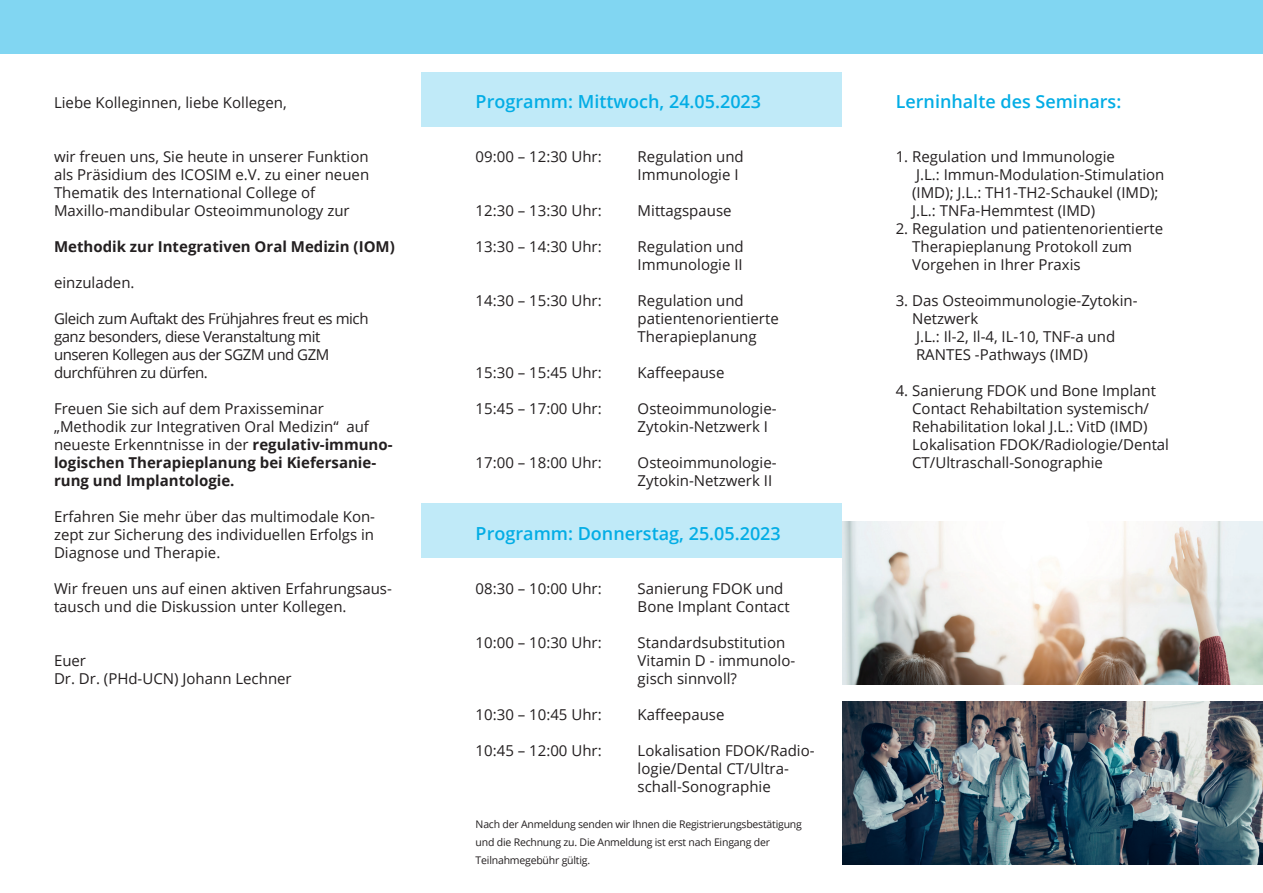
<style>
.page{position:relative;width:1263px;height:893px;background:#fff}
.page>*{position:absolute;margin:0;border:0;box-sizing:border-box;transform-origin:0 0}
.t1{font:600 18px "Open Sans";color:#03ade5}
.t2{font:15px/18px "Open Sans";color:#231f20}
.t3{font:15px/18px "Open Sans";letter-spacing:-.03em;color:#231f20}
.t4{font:700 15px "Open Sans";color:#231f20}
.t5{font:10.5px/18px "Open Sans";letter-spacing:-.02em;color:#231f20}
.s1{font-weight:700}
</style>
<div class="page">
<div style="left:421px;top:72px;width:421px;height:54px;background:#c0eaf8"></div>
<div style="left:421px;top:504px;width:421px;height:54px;background:#c0eaf8"></div>
<div style="left:0;top:0;width:1263px;height:54px;background:#81d6f2"></div>
<img style="left:842px;top:521px;width:421px;height:163px">
<img style="left:843px;top:702px;width:420px;height:162px">
<p class="t2" style="left:54px;top:93px;width:234px">Liebe Kolleginnen, liebe Kollegen,</p>
<p class="t2" style="left:54px;top:147px;width:317px">wir freuen uns, Sie heute in unserer Funktion als Präsidium des ICOSIM e.V. zu einer neuen Thematik des International College of Maxillo-mandibular Osteoimmunology zur</p>
<p class="t4" style="left:54px;top:236px;width:342px">Methodik zur Integrativen Oral Medizin (IOM)</p>
<p class="t2" style="left:54px;top:273px;width:82px">einzuladen.</p>
<p class="t3" style="left:54px;top:309px;width:316px">Gleich zum Auftakt des Frühjahres freut es mich ganz besonders, diese Veranstaltung mit unseren Kollegen aus der SGZM und GZM durchführen zu dürfen.</p>
<p class="t2" style="left:54px;top:399px;width:340px">Freuen Sie sich auf dem Praxisseminar „Methodik zur Integrativen Oral Medizin“ auf neueste Erkenntnisse in der <span class="s1">regulativ-immuno&shy;logischen Therapieplanung bei Kiefersanie&shy;rung und Implantologie.</span></p>
<p class="t2" style="left:54px;top:507px;width:323px;text-align:justify">Erfahren Sie mehr über das multimodale Kon&shy;zept zur Sicherung des individuellen Erfolgs in Diagnose und Therapie.</p>
<p class="t2" style="left:54px;top:579px;width:339px">Wir freuen uns auf einen aktiven Erfahrungsaus&shy;tausch und die Diskussion unter Kollegen.</p>
<p class="t2" style="left:54px;top:651px;width:239px">Euer<br>Dr. Dr. (PHd-UCN) Johann Lechner</p>
<p class="t1" style="left:476px;top:89px;width:287px">Programm: Mittwoch, 24.05.2023</p>
<p class="t2" style="left:476px;top:147px;width:128px">09:00 – 12:30 Uhr:</p>
<p class="t2" style="left:638px;top:147px;width:108px">Regulation und<br>Immunologie I</p>
<p class="t2" style="left:476px;top:201px;width:128px">12:30 – 13:30 Uhr:</p>
<p class="t2" style="left:638px;top:201px;width:95px">Mittagspause</p>
<p class="t2" style="left:476px;top:237px;width:128px">13:30 – 14:30 Uhr:</p>
<p class="t2" style="left:638px;top:237px;width:108px">Regulation und<br>Immunologie II</p>
<p class="t2" style="left:476px;top:291px;width:128px">14:30 – 15:30 Uhr:</p>
<p class="t2" style="left:638px;top:291px;width:143px">Regulation und patientenorientierte<br>Therapieplanung</p>
<p class="t2" style="left:476px;top:363px;width:128px">15:30 – 15:45 Uhr:</p>
<p class="t2" style="left:638px;top:363px;width:88px">Kaffeepause</p>
<p class="t2" style="left:476px;top:399px;width:128px">15:45 – 17:00 Uhr:</p>
<p class="t2" style="left:638px;top:399px;width:140px">Osteoimmunologie-<br>Zytokin-Netzwerk I</p>
<p class="t2" style="left:476px;top:453px;width:128px">17:00 – 18:00 Uhr:</p>
<p class="t2" style="left:638px;top:453px;width:140px">Osteoimmunologie-<br>Zytokin-Netzwerk II</p>
<p class="t1" style="left:476px;top:521px;width:307px">Programm: Donnerstag, 25.05.2023</p>
<p class="t2" style="left:476px;top:579px;width:128px">08:30 – 10:00 Uhr:</p>
<p class="t2" style="left:638px;top:579px;width:153px">Sanierung FDOK und<br>Bone Implant Contact</p>
<p class="t2" style="left:476px;top:633px;width:128px">10:00 – 10:30 Uhr:</p>
<p class="t2" style="left:638px;top:633px;width:159px">Standardsubstitution<br>Vitamin D - immunolo&shy;gisch sinnvoll?</p>
<p class="t2" style="left:476px;top:705px;width:128px">10:30 – 10:45 Uhr:</p>
<p class="t2" style="left:638px;top:705px;width:88px">Kaffeepause</p>
<p class="t2" style="left:476px;top:741px;width:128px">10:45 – 12:00 Uhr:</p>
<p class="t2" style="left:638px;top:741px;width:178px">Lokalisation FDOK/Radio&shy;logie/Dental CT/Ultra&shy;schall-Sonographie</p>
<p class="t5" style="left:476px;top:815px;width:328px">Nach der Anmeldung senden wir Ihnen die Registrierungsbestätigung und die Rechnung zu. Die Anmeldung ist erst nach Eingang der<br>Teilnahmegebühr gültig.</p>
<p class="t1" style="left:896px;top:89px;width:227px">Lerninhalte des Seminars:</p>
<p class="t2" style="left:912px;top:147px;width:254px;text-indent:-16px">1. Regulation und Immunologie<br>J.L.: Immun-Modulation-Stimulation (IMD); J.L.: TH1-TH2-Schaukel (IMD); J.L.: TNFa-Hemmtest (IMD)</p>
<p class="t2" style="left:912px;top:219px;width:253px;text-indent:-16px">2. Regulation und patientenorientierte<br>Therapieplanung Protokoll zum<br>Vorgehen in Ihrer Praxis</p>
<p class="t2" style="left:912px;top:291px;width:227px;text-indent:-16px">3. Das Osteoimmunologie-Zytokin-<br>Netzwerk<br>J.L.: Il-2, Il-4, IL-10, TNF-a und<br>RANTES -Pathways (IMD)</p>
<p class="t2" style="left:912px;top:381px;width:258px;text-indent:-16px">4. Sanierung FDOK und Bone Implant Contact Rehabiltation systemisch/ Rehabilitation lokal J.L.: VitD (IMD)<br>Lokalisation FDOK/Radiologie/Dental CT/Ultraschall-Sonographie</p>
</div>
